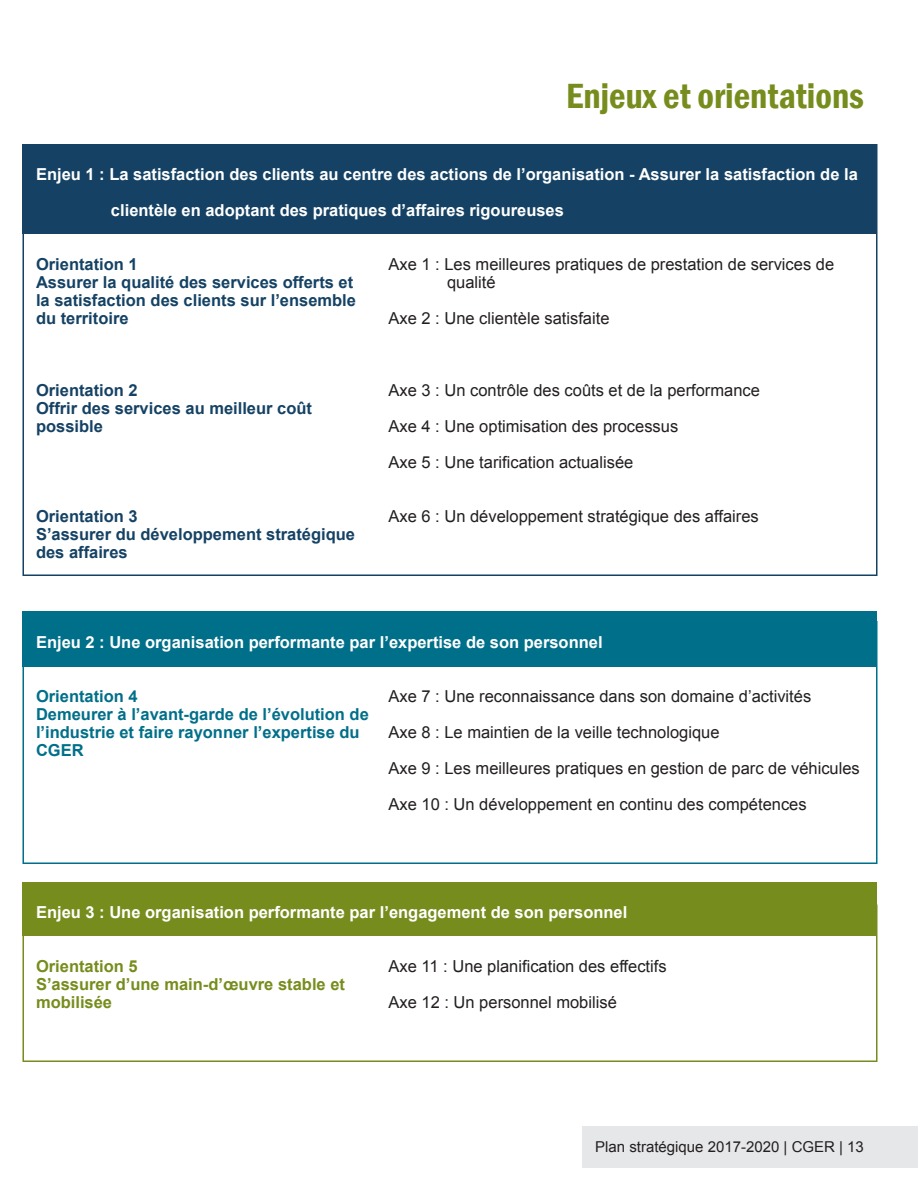
<style>
.page{position:relative;width:918px;height:1188px;background:#fff}
.page>*{position:absolute;margin:0;border:0;box-sizing:border-box;transform-origin:0 0}
.t1{font:600 condensed 36px "Franklin Gothic";color:#768d1d}
.t2{font:16.5px/36px "Arial";color:#231f20}
.t3{font:700 16.5px/36px "Arial";color:#fff}
.t4{font:700 16.5px/18px "Arial";color:#154264}
.t5{font:700 16.5px/18px "Arial";color:#006f89}
.t6{font:700 16.5px/18px "Arial";color:#768d1d}
.t7{font:15px "Arial";color:#231f20}
</style>
<div class="page">
<div style="left:22px;top:904px;width:856px;height:158px;border:2px solid #768d1d"></div>
<div style="left:22px;top:144px;width:856px;height:90px;background:#154264"></div>
<div style="left:22px;top:611px;width:856px;height:55px;background:#006f89"></div>
<div style="left:22px;top:882px;width:856px;height:54px;background:#768d1d"></div>
<div style="left:582px;top:1126px;width:336px;height:42px;background:#e6e7e9"></div>
<h1 class="t1" style="left:566px;top:72px;width:299px">Enjeux et orientations</h1>
<p class="t3" style="left:111px;top:157px;width:748px;text-indent:-75px">Enjeu 1 : La satisfaction des clients au centre des actions de l’organisation - Assurer la satisfaction de la clientèle en adoptant des pratiques d’affaires rigoureuses</p>
<p class="t4" style="left:36px;top:256px;width:322px">Orientation 1<br>Assurer la qualité des services offerts et la satisfaction des clients sur l’ensemble du territoire</p>
<p class="t2" style="left:447px;top:255px;width:389px;line-height:18px;text-indent:-59px">Axe 1 : Les meilleures pratiques de prestation de services de qualité</p>
<p class="t2" style="left:389px;top:300px;width:223px">Axe 2 : Une clientèle satisfaite</p>
<p class="t4" style="left:36px;top:382px;width:278px">Orientation 2<br>Offrir des services au meilleur coût possible</p>
<p class="t4" style="left:36px;top:508px;width:321px">Orientation 3<br>S’assurer du développement stratégique des affaires</p>
<p class="t2" style="left:389px;top:372px;width:373px">Axe 3 : Un contrôle des coûts et de la performance<br>Axe 4 : Une optimisation des processus<br>Axe 5 : Une tarification actualisée</p>
<p class="t2" style="left:389px;top:498px;width:372px">Axe 6 : Un développement stratégique des affaires</p>
<p class="t3" style="left:36px;top:625px;width:568px">Enjeu 2 : Une organisation performante par l’expertise de son personnel</p>
<p class="t5" style="left:36px;top:688px;width:334px">Orientation 4<br>Demeurer à l’avant-garde de l’évolution de l’industrie et faire rayonner l’expertise du<br>CGER</p>
<p class="t2" style="left:389px;top:678px;width:473px">Axe 7 : Une reconnaissance dans son domaine d’activités<br>Axe 8 : Le maintien de la veille technologique<br>Axe 9 : Les meilleures pratiques en gestion de parc de véhicules Axe 10 : Un développement en continu des compétences</p>
<p class="t3" style="left:36px;top:895px;width:593px">Enjeu 3 : Une organisation performante par l’engagement de son personnel</p>
<p class="t6" style="left:36px;top:958px;width:311px">Orientation 5<br>S’assurer d’une main-d’œuvre stable et mobilisée</p>
<p class="t2" style="left:389px;top:948px;width:280px">Axe 11 : Une planification des effectifs<br>Axe 12 : Un personnel mobilisé</p>
<p class="t7" style="left:595px;top:1137px;width:270px">Plan stratégique 2017-2020 | CGER | 13</p>
</div>
